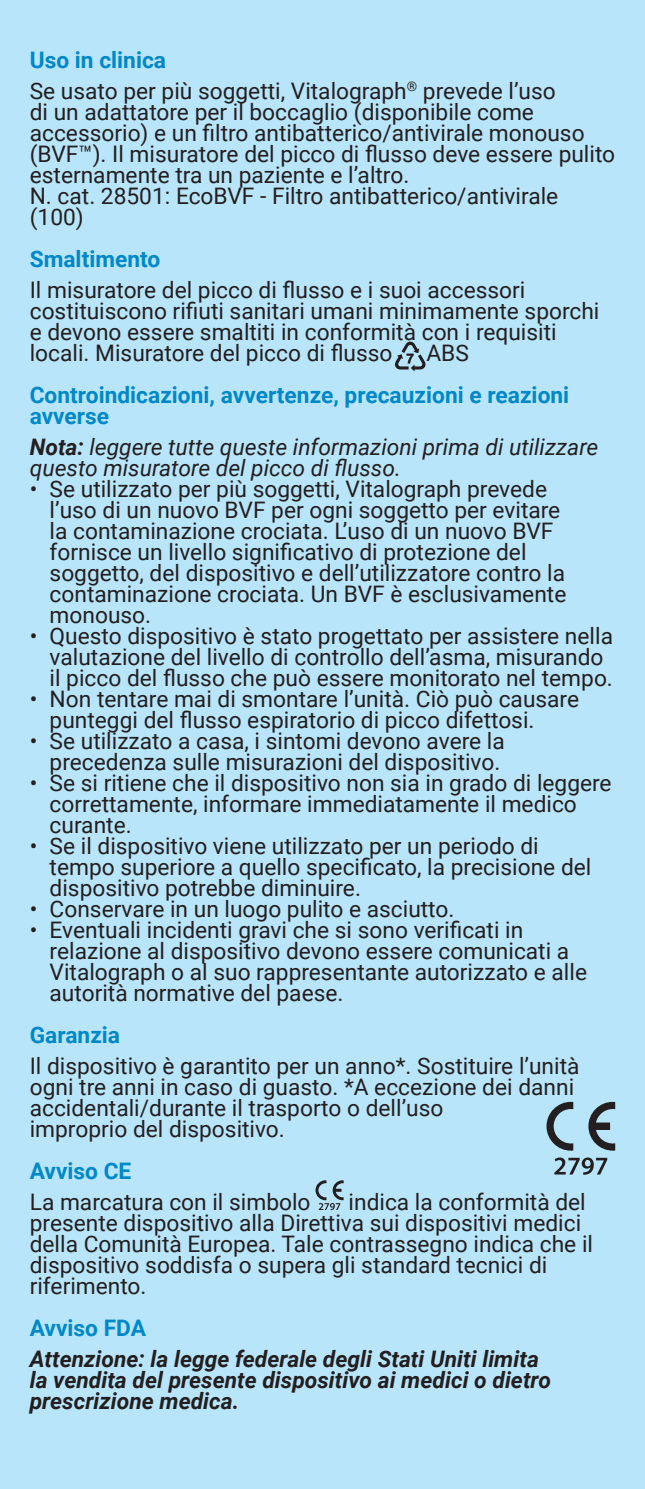
<style>
.page{position:relative;width:645px;height:1489px;background:#fff}
.page>*{position:absolute;margin:0;border:0;box-sizing:border-box;transform-origin:0 0}
.Paragraph{font:22.75px/21px "Roboto";color:#231f20}
.Paragraph-2{font:italic 700 22.75px/21px "Roboto";color:#231f20}
.Headings{font:700 22.75px/21px "Roboto";color:#0088c7}
.Paragraph-3{font:italic 22.75px/21px "Roboto";color:#231f20}
.s1{font-weight:700}
</style>
<div class="page">
<div style="left:0;top:0;width:645px;height:1488px;background:#b9e5fa"></div>
<svg style="left:315px;top:1180px;width:29px;height:29px"></svg>
<svg style="left:395px;top:341px;width:31px;height:30px"></svg>
<svg style="left:546px;top:1101px;width:27px;height:49px"></svg>
<svg style="left:588px;top:1101px;width:27px;height:49px"></svg>
<svg style="left:554px;top:1157px;width:53px;height:17px"></svg>
<p class="Headings" style="left:30px;top:48px;width:138px">Uso in clinica</p>
<p class="Paragraph" style="left:30px;top:79px;width:587px">Se usato per più soggetti, Vitalograph<sup>®</sup> prevede l’uso<br>di un adattatore per il boccaglio (disponibile come accessorio) e un filtro antibatterico/antivirale monouso (BVF™). Il misuratore del picco di flusso deve essere pulito esternamente tra un paziente e l’altro.</p>
<p class="Paragraph" style="left:30px;top:184px;width:530px">N. cat. 28501: EcoBVF - Filtro antibatterico/antivirale (100)</p>
<p class="Headings" style="left:30px;top:247px;width:132px">Smaltimento</p>
<p class="Paragraph" style="left:30px;top:278px;width:571px">Il misuratore del picco di flusso e i suoi accessori costituiscono rifiuti sanitari umani minimamente sporchi e devono essere smaltiti in conformità con i requisiti locali. Misuratore del picco di flusso</p>
<p class="Paragraph" style="left:426px;top:341px;width:44px">ABS</p>
<p class="Headings" style="left:30px;top:383px;width:541px">Controindicazioni, avvertenze, precauzioni e reazioni avverse</p>
<p class="Paragraph-3" style="left:30px;top:435px;width:570px"><span class="s1">Nota:</span> leggere tutte queste informazioni prima di utilizzare questo misuratore del picco di flusso.</p>
<p class="Paragraph" style="left:50px;top:477px;width:518px;text-indent:-20px">• Se utilizzato per più soggetti, Vitalograph prevede l’uso di un nuovo BVF per ogni soggetto per evitare la contaminazione crociata. L’uso di un nuovo BVF fornisce un livello significativo di protezione del soggetto, del dispositivo e dell’utilizzatore contro la contaminazione crociata. Un BVF è esclusivamente monouso.</p>
<p class="Paragraph" style="left:50px;top:624px;width:565px;text-indent:-20px">• Questo dispositivo è stato progettato per assistere nella valutazione del livello di controllo dell’asma, misurando il picco del flusso che può essere monitorato nel tempo.</p>
<p class="Paragraph" style="left:50px;top:687px;width:531px;text-indent:-20px">• Non tentare mai di smontare l’unità. Ciò può causare punteggi del flusso espiratorio di picco difettosi.</p>
<p class="Paragraph" style="left:30px;top:729px;width:476px;text-align:right">• Se utilizzato a casa, i sintomi devono avere la precedenza sulle misurazioni del dispositivo.</p>
<p class="Paragraph" style="left:50px;top:771px;width:563px;text-indent:-20px">• Se si ritiene che il dispositivo non sia in grado di leggere correttamente, informare immediatamente il medico curante.</p>
<p class="Paragraph" style="left:50px;top:834px;width:543px;text-indent:-20px">• Se il dispositivo viene utilizzato per un periodo di tempo superiore a quello specificato, la precisione del dispositivo potrebbe diminuire.</p>
<p class="Paragraph" style="left:30px;top:897px;width:426px">• Conservare in un luogo pulito e asciutto.</p>
<p class="Paragraph" style="left:50px;top:918px;width:539px;text-indent:-20px">• Eventuali incidenti gravi che si sono verificati in relazione al dispositivo devono essere comunicati a Vitalograph o al suo rappresentante autorizzato e alle autorità normative del paese.</p>
<p class="Headings" style="left:30px;top:1023px;width:92px">Garanzia</p>
<p class="Paragraph" style="left:30px;top:1054px;width:551px">Il dispositivo è garantito per un anno*. Sostituire l’unità ogni tre anni in caso di guasto. *A eccezione dei danni accidentali/durante il trasporto o dell’uso<br>improprio del dispositivo.</p>
<p class="Headings" style="left:30px;top:1159px;width:103px">Avviso CE</p>
<p class="Paragraph" style="left:30px;top:1190px;width:282px">La marcatura con il simbolo</p>
<p class="Paragraph" style="left:30px;top:1190px;width:565px;text-indent:319px">indica la conformità del presente dispositivo alla Direttiva sui dispositivi medici della Comunità Europea. Tale contrassegno indica che il dispositivo soddisfa o supera gli standard tecnici di riferimento.</p>
<p class="Headings" style="left:30px;top:1316px;width:118px">Avviso FDA</p>
<p class="Paragraph-2" style="left:30px;top:1347px;width:523px">Attenzione: la legge federale degli Stati Uniti limita la vendita del presente dispositivo ai medici o dietro prescrizione medica.</p>
</div>
